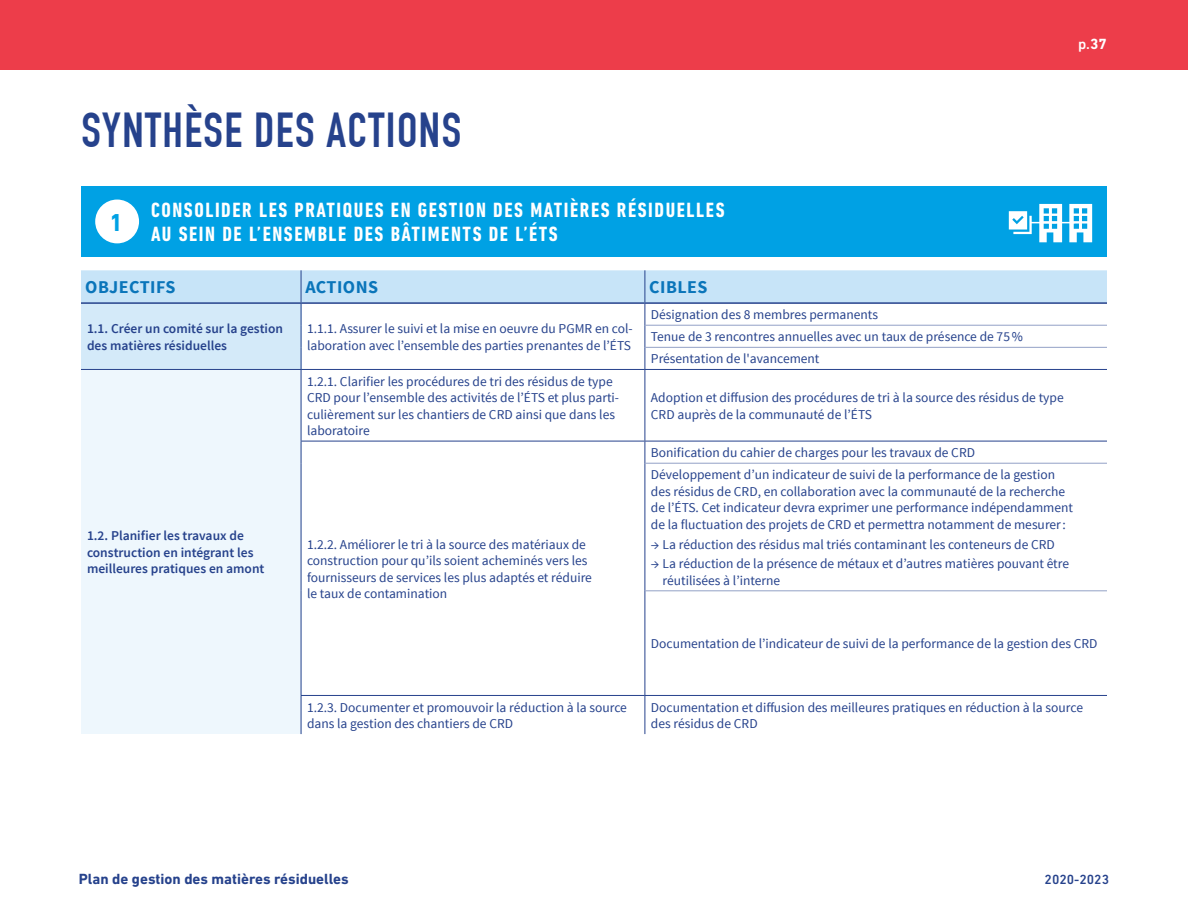
<style>
.page{position:relative;width:1188px;height:918px;background:#fff}
.page>*{position:absolute;margin:0;border:0;box-sizing:border-box;transform-origin:0 0}
.t1{font:700 48px "DIN Condensed";letter-spacing:.03em;color:#26428c}
.t2{font:700 24.9px "DIN Next LT Pro";color:#00a1e4}
.t3{font:700 condensed 21px/24px "DIN Next LT Pro";letter-spacing:.075em;color:#fff}
.t4{font:700 18px "Source Sans Pro";letter-spacing:.025em;color:#0a75ba}
.t5{font:700 15px "DIN Next LT Pro";color:#26428c}
.t6{font:500 15px "DIN Next LT Pro";color:#fff}
.t7{font:13.5px/16.5px "Source Sans Pro";color:#26428c}
.t8{font:600 13.5px/16.5px "Source Sans Pro";color:#26428c}
.t9{font:500 13.5px "DIN Next LT Pro";color:#26428c}
.s1{font-weight:700}
</style>
<div class="page">
<div style="left:81px;top:186px;width:1026px;height:71px;background:#00a1e4"></div>
<div style="left:95px;top:200px;width:44px;height:43px;background:#fff;border-radius:50%"></div>
<div style="left:0;top:0;width:1188px;height:70px;background:#ed3d4a"></div>
<div style="left:81px;top:369px;width:220px;height:365px;background:#eef7fd"></div>
<svg style="left:81px;top:270px;width:1026px;height:99px"></svg>
<hr style="left:81px;top:369px;width:220px;height:1px;background:#26428c">
<hr style="left:301px;top:369px;width:344px;height:1px;background:#26428c">
<hr style="left:301px;top:370px;width:1px;height:71px;background:#26428c">
<hr style="left:645px;top:369px;width:462px;height:1px;background:#26428c">
<hr style="left:645px;top:370px;width:1px;height:71px;background:#26428c">
<hr style="left:301px;top:441px;width:344px;height:1px;background:#26428c">
<svg style="left:301px;top:441px;width:1px;height:22px"></svg>
<hr style="left:301px;top:463px;width:1px;height:128px;background:#26428c">
<hr style="left:301px;top:591px;width:1px;height:104px;background:#26428c">
<hr style="left:645px;top:441px;width:462px;height:1px;background:#26428c">
<svg style="left:645px;top:441px;width:1px;height:22px"></svg>
<hr style="left:645px;top:463px;width:1px;height:128px;background:#26428c">
<hr style="left:645px;top:591px;width:1px;height:104px;background:#26428c">
<hr style="left:301px;top:695px;width:344px;height:1px;background:#26428c">
<hr style="left:301px;top:696px;width:1px;height:38px;background:#26428c">
<hr style="left:645px;top:695px;width:462px;height:1px;background:#26428c">
<hr style="left:645px;top:696px;width:1px;height:38px;background:#26428c">
<hr style="left:81px;top:302px;width:220px;height:2px;background:#26428c">
<hr style="left:301px;top:302px;width:344px;height:2px;background:#26428c">
<hr style="left:645px;top:302px;width:462px;height:2px;background:#26428c">
<hr style="left:645px;top:325px;width:462px;height:1px;background:#93a1c6">
<hr style="left:645px;top:347px;width:462px;height:1px;background:#93a1c6">
<hr style="left:645px;top:463px;width:462px;height:1px;background:#93a1c6">
<hr style="left:645px;top:591px;width:462px;height:1px;background:#93a1c6">
<svg style="left:1009px;top:204px;width:83px;height:38px"></svg>
<p class="t6" style="left:1078px;top:35px;width:30px">p.<span class="s1">37</span></p>
<h1 class="t1" style="left:81px;top:113px;width:381px">SYNTHÈSE DES ACTIONS</h1>
<h2 class="t2" style="left:109px;top:208px;width:15px">1</h2>
<h3 class="t3" style="left:151px;top:198px;width:575px">CONSOLIDER LES PRATIQUES EN GESTION DES MATIÈRES RÉSIDUELLES<br>AU SEIN DE L’ENSEMBLE DES BÂTIMENTS DE L’ÉTS</h3>
<h3 class="t4" style="left:85px;top:276px;width:92px">OBJECTIFS</h3>
<h3 class="t4" style="left:305px;top:276px;width:74px">ACTIONS</h3>
<h3 class="t4" style="left:649px;top:276px;width:60px">CIBLES</h3>
<p class="t8" style="left:87px;top:320px;width:198px">1.1. Créer un comité sur la gestion des matières résiduelles</p>
<p class="t7" style="left:307px;top:320px;width:327px">1.1.1. Assurer le suivi et la mise en oeuvre du PGMR en col&shy;laboration avec l’ensemble des parties prenantes de l’ÉTS</p>
<p class="t7" style="left:651px;top:303px;width:373px;line-height:22.2px">Désignation des 8 membres permanents<br>Tenue de 3 rencontres annuelles avec un taux de présence de 75%<br>Présentation de l'avancement</p>
<p class="t7" style="left:307px;top:373px;width:314px">1.2.1. Clarifier les procédures de tri des résidus de type CRD pour l’ensemble des activités de l’ÉTS et plus parti&shy;culièrement sur les chantiers de CRD ainsi que dans les laboratoire</p>
<p class="t7" style="left:651px;top:389px;width:414px">Adoption et diffusion des procédures de tri à la source des résidus de type<br>CRD auprès de la communauté de l’ÉTS</p>
<p class="t8" style="left:87px;top:527px;width:179px">1.2. Planifier les travaux de construction en intégrant les meilleures pratiques en amont</p>
<p class="t7" style="left:307px;top:536px;width:286px">1.2.2. Améliorer le tri à la source des matériaux de construction pour qu’ils soient acheminés vers les fournisseurs de services les plus adaptés et réduire le taux de contamination</p>
<p class="t7" style="left:651px;top:441px;width:406px;line-height:22.2px">Bonification du cahier de charges pour les travaux de CRD<br>Développement d’un indicateur de suivi de la performance de la gestion</p>
<p class="t7" style="left:651px;top:483px;width:424px">des résidus de CRD, en collaboration avec la communauté de la recherche de l’ÉTS. Cet indicateur devra exprimer une performance indépendamment de la fluctuation des projets de CRD et permettra notamment de mesurer:</p>
<p class="t7" style="left:651px;top:536px;width:406px">→ La réduction des résidus mal triés contaminant les conteneurs de CRD</p>
<p class="t7" style="left:663px;top:555px;width:408px;text-indent:-12px">→ La réduction de la présence de métaux et d’autres matières pouvant être réutilisées à l’interne</p>
<p class="t7" style="left:651px;top:635px;width:448px">Documentation de l’indicateur de suivi de la performance de la gestion des CRD</p>
<p class="t7" style="left:307px;top:699px;width:321px">1.2.3. Documenter et promouvoir la réduction à la source dans la gestion des chantiers de CRD</p>
<p class="t7" style="left:651px;top:699px;width:434px">Documentation et diffusion des meilleures pratiques en réduction à la source des résidus de CRD</p>
<p class="t5" style="left:79px;top:870px;width:271px">Plan de gestion des matières résiduelles</p>
<p class="t9" style="left:1045px;top:871px;width:66px">2020-2023</p>
</div>
